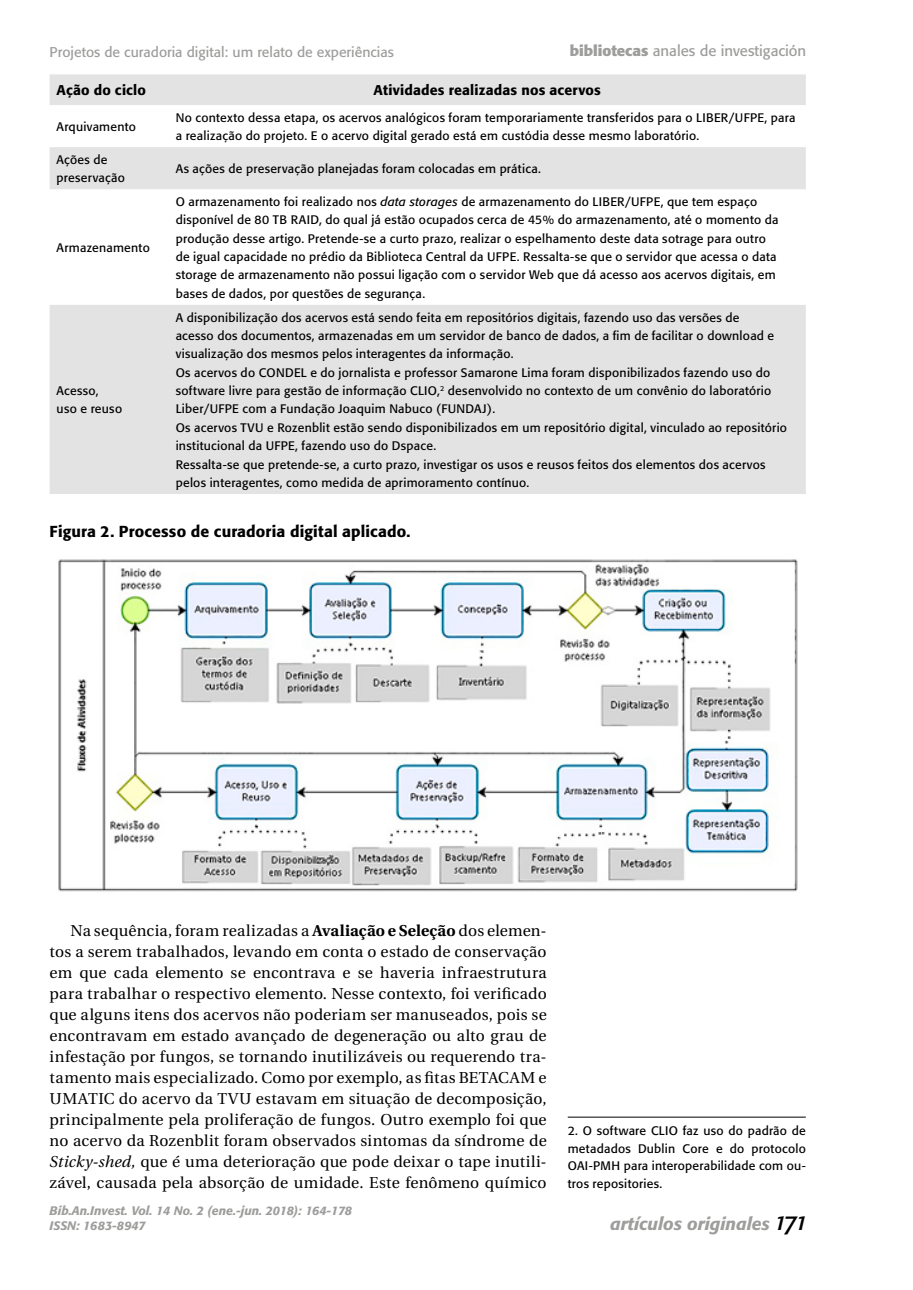
<style>
.page{position:relative;width:913px;height:1290px;background:#fff}
.page>*{position:absolute;margin:0;border:0;box-sizing:border-box;transform-origin:0 0}
.t1{font:italic 500 17.5px "Formata";color:#9d9d9c}
.t2{font:15.75px/21px "Utopia";letter-spacing:.01em;color:#000;text-align:justify}
.t3{font:500 15.75px "Formata";letter-spacing:.01em;color:#000}
.t4{font:14.88px "Formata";color:#9d9d9c}
.t5{font:14px "Formata";color:#9d9d9c}
.t6{font:500 14px "Formata";letter-spacing:.015em;color:#000}
.t7{font:12.25px/18.4px "Formata";letter-spacing:.02em;color:#000}
.t8{font:italic 500 12.25px "Formata";color:#9d9d9c}
.s1{font-weight:700}
.s2{font-style:italic}
</style>
<div class="page">
<svg style="left:50px;top:74px;width:756px;height:420px;fill:#e3e3e3"></svg>
<img style="left:58px;top:559px;width:740px;height:333px">
<hr style="left:568px;top:1116px;width:238px;height:1px;background:#000">
<p class="t5" style="left:50px;top:43px;width:346px">Projetos de curadoria digital: um relato de experiências</p>
<p class="t4" style="left:570px;top:42px;width:238px"><span class="s1">bibliotecas</span> anales de investigación</p>
<p class="t6" style="left:57px;top:82px;width:91px">Ação do ciclo</p>
<p class="t6" style="left:373px;top:82px;width:229px">Atividades realizadas nos acervos</p>
<p class="t7" style="left:57px;top:117px;width:81px">Arquivamento</p>
<p class="t7" style="left:176px;top:108px;width:621px">No contexto dessa etapa, os acervos analógicos foram temporariamente transferidos para o LIBER/UFPE, para a realização do projeto. E o acervo digital gerado está em custódia desse mesmo laboratório.</p>
<p class="t7" style="left:57px;top:150px;width:70px">Ações de preservação</p>
<p class="t7" style="left:176px;top:160px;width:367px">As ações de preservação planejadas foram colocadas em prática.</p>
<p class="t7" style="left:57px;top:238px;width:95px">Armazenamento</p>
<p class="t7" style="left:176px;top:192px;width:604px">O armazenamento foi realizado nos <span class="s2">data storages</span> de armazenamento do LIBER/UFPE, que tem espaço disponível de 80 TB RAID, do qual já estão ocupados cerca de 45% do armazenamento, até o momento da produção desse artigo. Pretende-se a curto prazo, realizar o espelhamento deste data sotrage para outro de igual capacidade no prédio da Biblioteca Central da UFPE. Ressalta-se que o servidor que acessa o data storage de armazenamento não possui ligação com o servidor Web que dá acesso aos acervos digitais, em bases de dados, por questões de segurança.</p>
<p class="t7" style="left:176px;top:308px;width:613px">A disponibilização dos acervos está sendo feita em repositórios digitais, fazendo uso das versões de<br>acesso dos documentos, armazenadas em um servidor de banco de dados, a fim de facilitar o download e visualização dos mesmos pelos interagentes da informação.<br>Os acervos do CONDEL e do jornalista e professor Samarone Lima foram disponibilizados fazendo uso do software livre para gestão de informação CLIO,<sup>2</sup> desenvolvido no contexto de um convênio do laboratório Liber/UFPE com a Fundação Joaquim Nabuco (FUNDAJ).<br>Os acervos TVU e Rozenblit estão sendo disponibilizados em um repositório digital, vinculado ao repositório institucional da UFPE, fazendo uso do Dspace.<br>Ressalta-se que pretende-se, a curto prazo, investigar os usos e reusos feitos dos elementos dos acervos pelos interagentes, como medida de aprimoramento contínuo.</p>
<p class="t3" style="left:50px;top:521px;width:362px">Figura 2. Processo de curadoria digital aplicado.</p>
<p class="t7" style="left:57px;top:381px;width:67px">Acesso,<br>uso e reuso</p>
<p class="t2" style="left:50px;top:920px;width:499px;text-indent:21px">Na sequência, foram realizadas a <span class="s1">Avaliação e Seleção</span> dos elemen&shy;tos a serem trabalhados, levando em conta o estado de conservação em que cada elemento se encontrava e se haveria infraestrutura para trabalhar o respectivo elemento. Nesse contexto, foi verificado que alguns itens dos acervos não poderiam ser manuseados, pois se encontravam em estado avançado de degeneração ou alto grau de infestação por fungos, se tornando inutilizáveis ou requerendo tra&shy;tamento mais especializado. Como por exemplo, as fitas BETACAM e UMATIC do acervo da TVU estavam em situação de decomposição, principalmente pela proliferação de fungos. Outro exemplo foi que no acervo da Rozenblit foram observados sintomas da síndrome de <span class="s2">Sticky-shed,</span> que é uma deterioração que pode deixar o tape inutili&shy;zável, causada pela absorção de umidade. Este fenômeno químico</p>
<p class="t8" style="left:50px;top:1203px;width:304px">Bib.An.Invest. Vol. 14 No. 2 (ene.-jun. 2018): 164-178</p>
<p class="t7" style="left:568px;top:1122px;width:240px;line-height:17.5px;text-align:justify">2. O software CLIO faz uso do padrão de metadados Dublin Core e do protocolo OAI-PMH para interoperabilidade com ou&shy;tros repositories.</p>
<p class="t8" style="left:50px;top:1218px;width:97px">ISSN: 1683-8947</p>
<h1 class="t1" style="left:610px;top:1213px;width:161px">artículos originales</h1>
</div>
